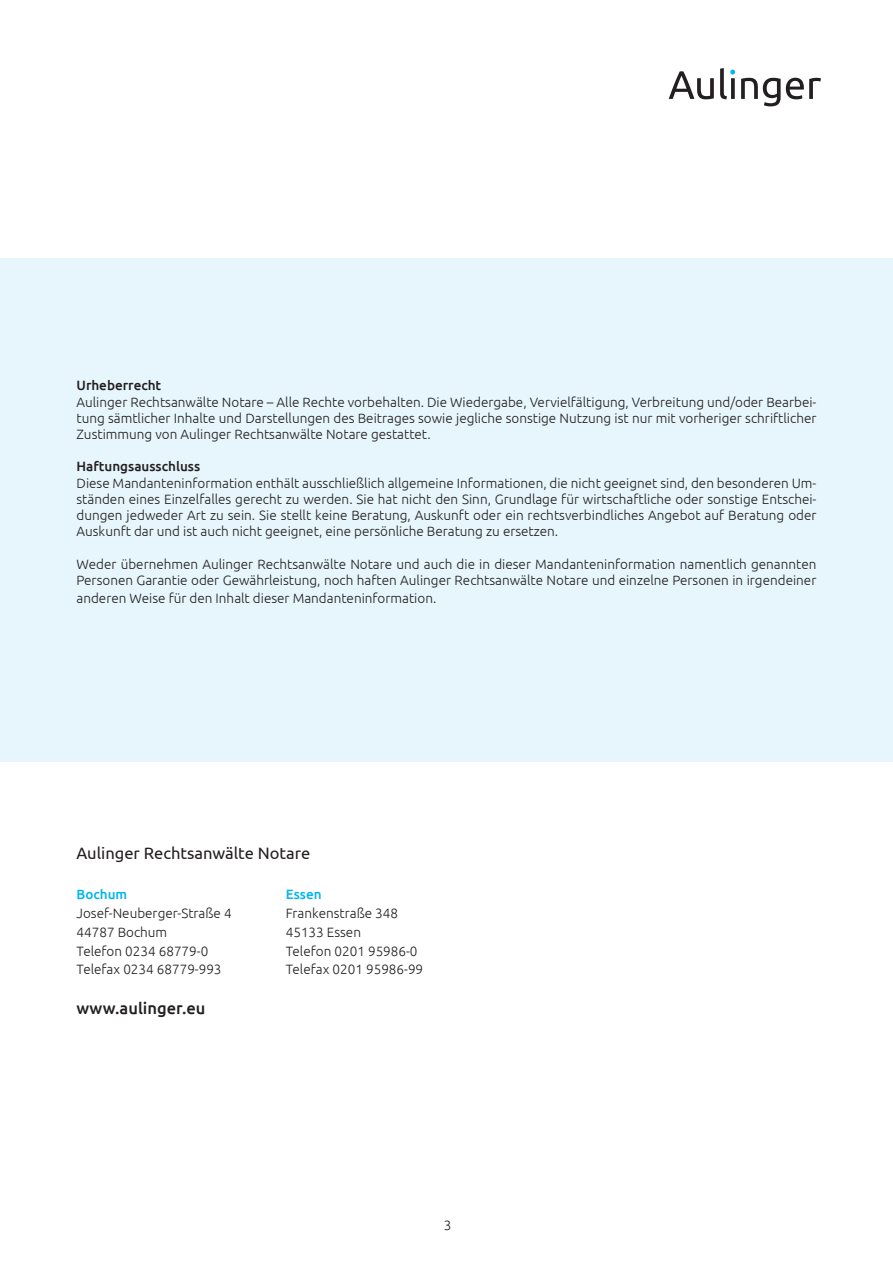
<style>
.page{position:relative;width:893px;height:1263px;background:#fff}
.page>*{position:absolute;margin:0;border:0;box-sizing:border-box;transform-origin:0 0}
.t1{font:16.5px "Ubuntu";color:#231f20}
.t2{font:500 16.5px "Ubuntu";color:#231f20}
.t3{font:300 13.5px/16.2px "Ubuntu";color:#231f20;text-align:justify}
.t4{font:500 13.5px "Ubuntu";color:#231f20}
.t5{font:500 13.5px "Ubuntu";color:#00b6f0}
</style>
<div class="page">
<svg style="left:669px;top:68px;width:152px;height:38px"></svg>
<div style="left:0;top:258px;width:893px;height:503px;background:#e6f6fc"></div>
<p class="t4" style="left:77px;top:377px;width:86px">Urheberrecht</p>
<p class="t3" style="left:77px;top:393px;width:741px">Aulinger Rechtsanwälte Notare – Alle Rechte vorbehalten. Die Wiedergabe, Vervielfältigung, Verbreitung und/oder Bearbei&shy;tung sämtlicher Inhalte und Darstellungen des Beitrages sowie jegliche sonstige Nutzung ist nur mit vorheriger schriftlicher Zustimmung von Aulinger Rechtsanwälte Notare gestattet.</p>
<p class="t4" style="left:77px;top:458px;width:125px">Haftungsausschluss</p>
<p class="t3" style="left:77px;top:474px;width:741px">Diese Mandanteninformation enthält ausschließlich allgemeine Informationen, die nicht geeignet sind, den besonderen Um&shy;ständen eines Einzelfalles gerecht zu werden. Sie hat nicht den Sinn, Grundlage für wirtschaftliche oder sonstige Entschei&shy;dungen jedweder Art zu sein. Sie stellt keine Beratung, Auskunft oder ein rechtsverbindliches Angebot auf Beratung oder Auskunft dar und ist auch nicht geeignet, eine persönliche Beratung zu ersetzen.</p>
<p class="t3" style="left:77px;top:555px;width:741px">Weder übernehmen Aulinger Rechtsanwälte Notare und auch die in dieser Mandanteninformation namentlich genannten<br>Personen Garantie oder Gewährleistung, noch haften Aulinger Rechtsanwälte Notare und einzelne Personen in irgendeiner</p>
<p class="t3" style="left:77px;top:589px;width:361px">anderen Weise für den Inhalt dieser Mandanteninformation.</p>
<p class="t1" style="left:77px;top:843px;width:235px">Aulinger Rechtsanwälte Notare</p>
<p class="t5" style="left:77px;top:886px;width:52px">Bochum</p>
<p class="t3" style="left:77px;top:905px;width:157px">Josef-Neuberger-Straße 4</p>
<p class="t3" style="left:77px;top:924px;width:92px">44787 Bochum</p>
<p class="t3" style="left:77px;top:942px;width:133px">Telefon 0234 68779-0</p>
<p class="t3" style="left:77px;top:961px;width:147px">Telefax 0234 68779-993</p>
<p class="t2" style="left:77px;top:998px;width:130px">www.aulinger.eu</p>
<p class="t5" style="left:286px;top:886px;width:37px">Essen</p>
<p class="t3" style="left:286px;top:905px;width:114px">Frankenstraße 348</p>
<p class="t3" style="left:286px;top:924px;width:77px">45133 Essen</p>
<p class="t3" style="left:286px;top:942px;width:133px">Telefon 0201 95986-0</p>
<p class="t3" style="left:286px;top:961px;width:139px">Telefax 0201 95986-99</p>
<p class="t3" style="left:444px;top:1216px;width:9px">3</p>
</div>
